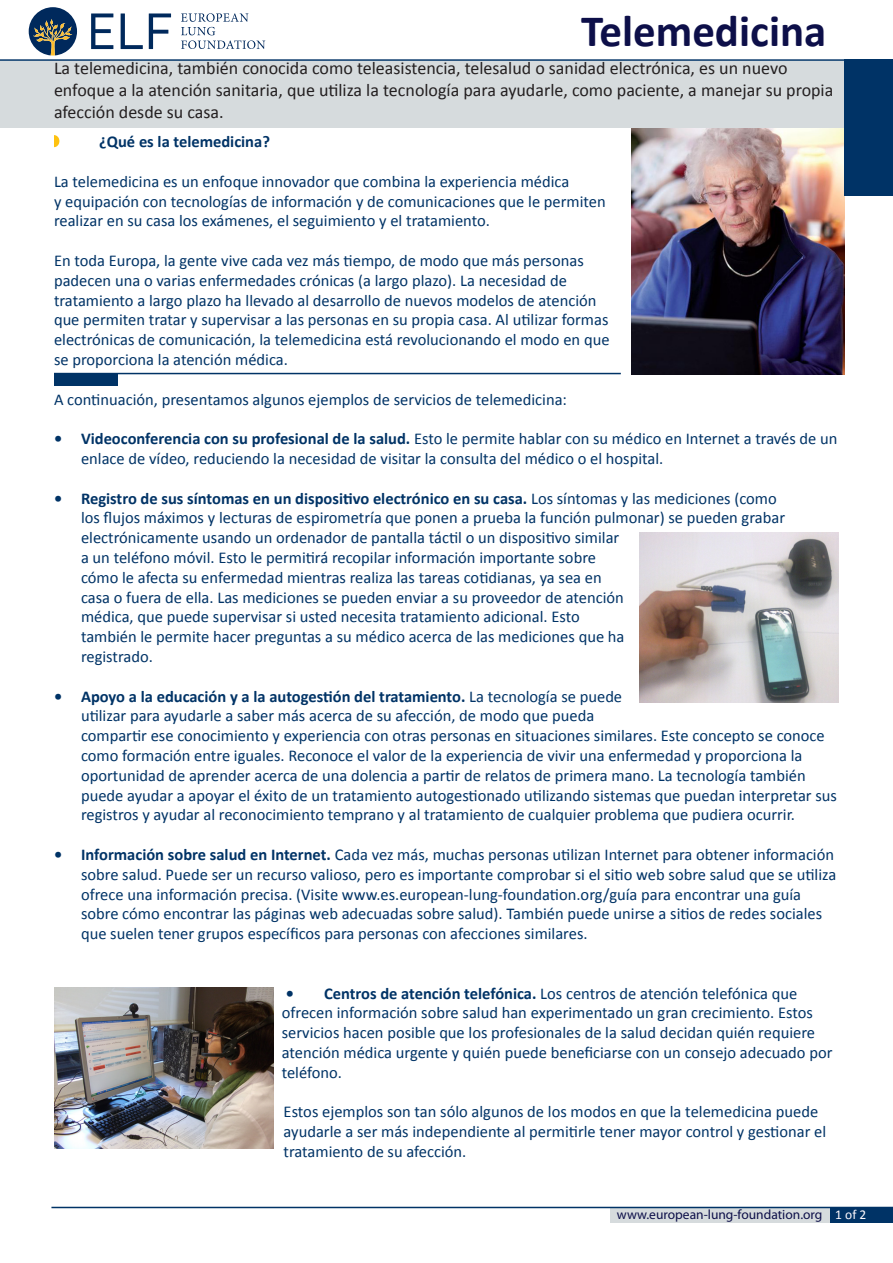
<style>
.page{position:relative;width:893px;height:1263px;background:#fff}
.page>*{position:absolute;margin:0;border:0;box-sizing:border-box;transform-origin:0 0}
.t1{font:700 45px "Calibri";color:#0d0f49}
.t2{font:18px/21.6px "Calibri";color:#231f20}
.t3{font:16.5px/19.8px "Calibri";color:#036}
.t4{font:700 16.5px "Calibri";color:#036}
.t5{font:13.5px "Myriad Pro";color:#0d0f49}
.t6{font:13.5px "Calibri";color:#fffbff}
.s1{font-weight:700}
</style>
<div class="page">
<img style="left:632px;top:128px;width:213px;height:246px">
<div style="left:610px;top:1208px;width:220px;height:15px;background:#d6dbdd"></div>
<svg style="left:91px;top:13px;width:22px;height:36px"></svg>
<svg style="left:121px;top:13px;width:22px;height:36px"></svg>
<svg style="left:149px;top:13px;width:22px;height:36px"></svg>
<svg style="left:181px;top:13px;width:84px;height:36px"></svg>
<svg style="left:29px;top:7px;width:48px;height:49px"></svg>
<svg style="left:54px;top:135px;width:5px;height:12px"></svg>
<div style="left:0;top:61px;width:845px;height:67px;background:#d6dbdd"></div>
<hr style="left:0;top:59px;width:893px;height:2px;background:#036">
<div style="left:845px;top:59px;width:48px;height:137px;background:#036"></div>
<hr style="left:51px;top:1207px;width:842px;height:1px;background:#036">
<div style="left:830px;top:1208px;width:63px;height:15px;background:#036"></div>
<img style="left:640px;top:532px;width:199px;height:171px">
<img style="left:54px;top:987px;width:219px;height:162px">
<hr style="left:54px;top:373px;width:567px;height:1px;background:#036">
<div style="left:54px;top:374px;width:64px;height:12px;background:#036"></div>
<p class="t1" style="left:581px;top:2px;width:247px">Telemedicina</p>
<p class="t2" style="left:54px;top:58px;width:781px">La telemedicina, también conocida como teleasistencia, telesalud o sanidad electrónica, es un nuevo enfoque a la atención sanitaria, que utiliza la tecnología para ayudarle, como paciente, a manejar su propia afección desde su casa.</p>
<p class="t4" style="left:99px;top:131px;width:172px">¿Qué es la telemedicina?</p>
<p class="t3" style="left:54px;top:171px;width:517px">La telemedicina es un enfoque innovador que combina la experiencia médica</p>
<p class="t3" style="left:54px;top:191px;width:553px">y equipación con tecnologías de información y de comunicaciones que le permiten realizar en su casa los exámenes, el seguimiento y el tratamiento.</p>
<p class="t3" style="left:54px;top:251px;width:557px">En toda Europa, la gente vive cada vez más tiempo, de modo que más personas padecen una o varias enfermedades crónicas (a largo plazo). La necesidad de tratamiento a largo plazo ha llevado al desarrollo de nuevos modelos de atención que permiten tratar y supervisar a las personas en su propia casa. Al utilizar formas electrónicas de comunicación, la telemedicina está revolucionando el modo en que se proporciona la atención médica.</p>
<p class="t3" style="left:54px;top:389px;width:515px">A continuación, presentamos algunos ejemplos de servicios de telemedicina:</p>
<p class="t3" style="left:81px;top:429px;width:758px;text-indent:-27px"><span class="s1">• Videoconferencia con su profesional de la salud.</span> Esto le permite hablar con su médico en Internet a través de un enlace de vídeo, reduciendo la necesidad de visitar la consulta del médico o el hospital.</p>
<p class="t3" style="left:81px;top:488px;width:706px;text-indent:-27px"><span class="s1">• Registro de sus síntomas en un dispositivo electrónico en su casa.</span> Los síntomas y las mediciones (como los flujos máximos y lecturas de espirometría que ponen a prueba la función pulmonar) se pueden grabar electrónicamente usando un ordenador de pantalla táctil o un dispositivo similar<br>a un teléfono móvil. Esto le permitirá recopilar información importante sobre<br>cómo le afecta su enfermedad mientras realiza las tareas cotidianas, ya sea en<br>casa o fuera de ella. Las mediciones se pueden enviar a su proveedor de atención<br>médica, que puede supervisar si usted necesita tratamiento adicional. Esto<br>también le permite hacer preguntas a su médico acerca de las mediciones que ha<br>registrado.</p>
<p class="t3" style="left:81px;top:686px;width:757px;text-indent:-27px"><span class="s1">• Apoyo a la educación y a la autogestión del tratamiento.</span> La tecnología se puede<br>utilizar para ayudarle a saber más acerca de su afección, de modo que pueda<br>compartir ese conocimiento y experiencia con otras personas en situaciones similares. Este concepto se conoce como formación entre iguales. Reconoce el valor de la experiencia de vivir una enfermedad y proporciona la oportunidad de aprender acerca de una dolencia a partir de relatos de primera mano. La tecnología también puede ayudar a apoyar el éxito de un tratamiento autogestionado utilizando sistemas que puedan interpretar sus registros y ayudar al reconocimiento temprano y al tratamiento de cualquier problema que pudiera ocurrir.</p>
<p class="t3" style="left:81px;top:845px;width:757px;text-indent:-27px"><span class="s1">• Información sobre salud en Internet.</span> Cada vez más, muchas personas utilizan Internet para obtener información sobre salud. Puede ser un recurso valioso, pero es importante comprobar si el sitio web sobre salud que se utiliza ofrece una información precisa. (Visite www.es.european-lung-foundation.org/guía para encontrar una guía sobre cómo encontrar las páginas web adecuadas sobre salud). También puede unirse a sitios de redes sociales que suelen tener grupos específicos para personas con afecciones similares.</p>
<p class="t3" style="left:282px;top:983px;width:552px"><span class="s1">• Centros de atención telefónica.</span> Los centros de atención telefónica que ofrecen información sobre salud han experimentado un gran crecimiento. Estos servicios hacen posible que los profesionales de la salud decidan quién requiere atención médica urgente y quién puede beneficiarse con un consejo adecuado por teléfono.</p>
<p class="t3" style="left:284px;top:1102px;width:544px">Estos ejemplos son tan sólo algunos de los modos en que la telemedicina puede ayudarle a ser más independiente al permitirle tener mayor control y gestionar el tratamiento de su afección.</p>
<p class="t5" style="left:617px;top:1206px;width:207px">www.european-lung-foundation.org</p>
<p class="t6" style="left:835px;top:1206px;width:33px">1 of 2</p>
</div>
